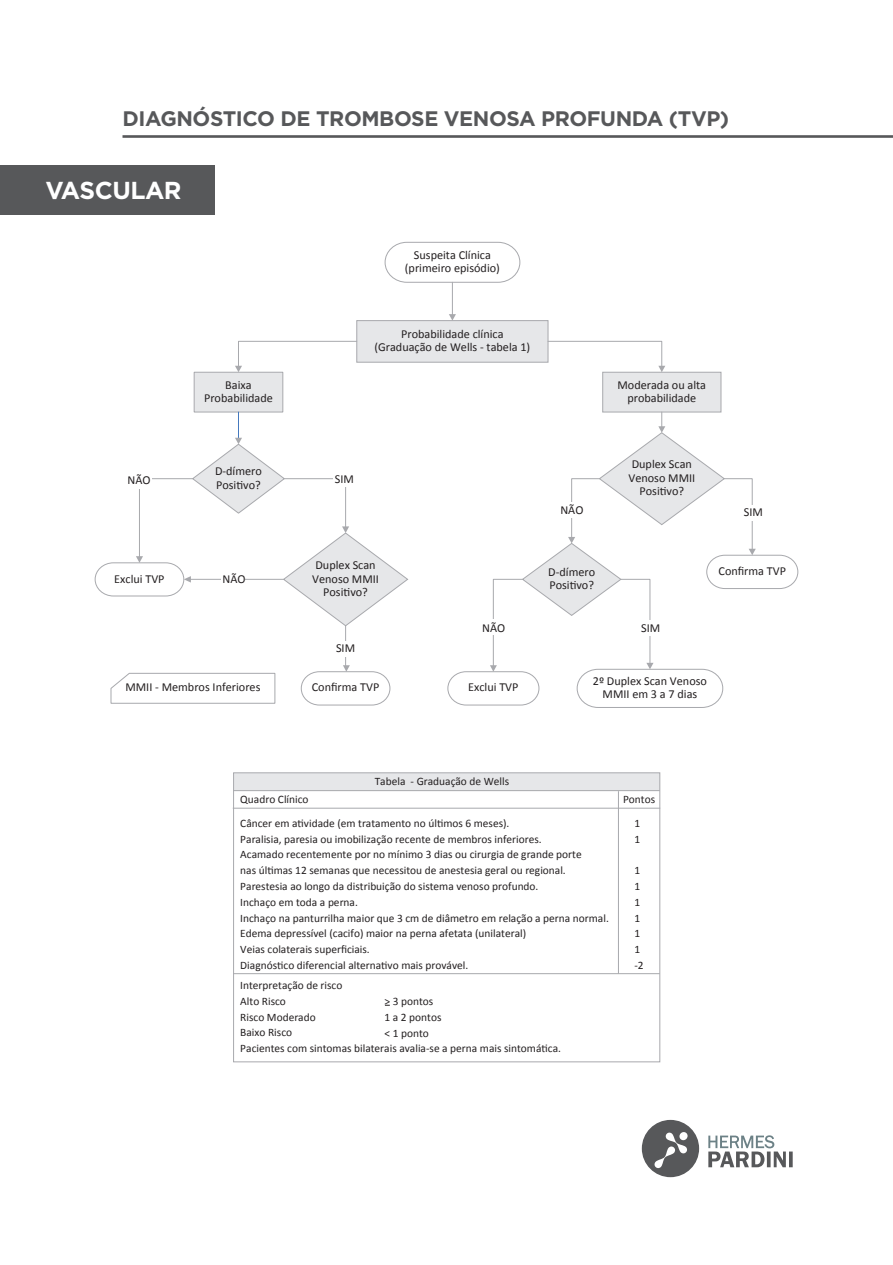
<style>
.page{position:relative;width:893px;height:1265px;background:#fff}
.page>*{position:absolute;margin:0;border:0;box-sizing:border-box;transform-origin:0 0}
.t1{font:700 24.5px "Gotham";letter-spacing:-.02em;color:#fff}
.t2{font:700 21px "Gotham";letter-spacing:-.02em;color:#57585a}
.t3{font:12.25px/13.5px "Calibri";color:#231f20;text-align:center}
.t4{font:11.38px/15.8px "Calibri";color:#231f20}
</style>
<div class="page">
<hr style="left:122px;top:135px;width:771px;height:3px;background:#57585a">
<div style="left:0;top:165px;width:215px;height:50px;background:#57585a"></div>
<svg style="left:385px;top:242px;width:135px;height:41px"></svg>
<div style="left:357px;top:320px;width:191px;height:42px;background:#e6e7e9;border:1px solid #a8a9ad"></div>
<div style="left:194px;top:372px;width:89px;height:40px;background:#e6e7e9;border:1px solid #a8a9ad"></div>
<div style="left:602px;top:372px;width:119px;height:40px;background:#e6e7e9;border:1px solid #a8a9ad"></div>
<hr style="left:345px;top:626px;width:1px;height:40px;background:#a8a9ad">
<div style="left:335px;top:641px;width:21px;height:15px;background:#fff"></div>
<hr style="left:452px;top:282px;width:1px;height:33px;background:#a8a9ad">
<svg style="left:449px;top:314px;width:7px;height:7px"></svg>
<svg style="left:235px;top:341px;width:122px;height:31px"></svg>
<svg style="left:548px;top:341px;width:117px;height:31px"></svg>
<svg style="left:301px;top:665px;width:89px;height:40px"></svg>
<svg style="left:447px;top:412px;width:351px;height:296px"></svg>
<div style="left:642px;top:620px;width:21px;height:16px;background:#fff"></div>
<svg style="left:95px;top:412px;width:313px;height:214px"></svg>
<svg style="left:111px;top:673px;width:164px;height:31px"></svg>
<div style="left:234px;top:773px;width:425px;height:18px;background:#e6e7e9"></div>
<div style="left:233px;top:773px;width:427px;height:289px;border:1px solid #a8a9ad"></div>
<hr style="left:233px;top:973px;width:427px;height:1px;background:#a8a9ad">
<hr style="left:618px;top:791px;width:1px;height:183px;background:#a8a9ad">
<hr style="left:233px;top:790px;width:427px;height:1px;background:#a8a9ad">
<hr style="left:233px;top:808px;width:427px;height:1px;background:#a8a9ad">
<div style="left:642px;top:1120px;width:57px;height:57px;background:#57585a;border-radius:50%"></div>
<svg style="left:654px;top:1133px;width:33px;height:35px"></svg>
<svg style="left:708px;top:1135px;width:85px;height:32px"></svg>
<h2 class="t2" style="left:122px;top:107px;width:608px">DIAGNÓSTICO DE TROMBOSE VENOSA PROFUNDA (TVP)</h2>
<h1 class="t1" style="left:46px;top:176px;width:138px">VASCULAR</h1>
<p class="t3" style="left:204px;top:378px;width:70px">Baixa<br>Probabilidade</p>
<p class="t3" style="left:405px;top:248px;width:97px">Suspeita Clínica (primeiro episódio)</p>
<p class="t3" style="left:374px;top:327px;width:157px">Probabilidade clínica (Graduação de Wells - tabela 1)</p>
<p class="t3" style="left:617px;top:378px;width:90px">Moderada ou alta probabilidade</p>
<p class="t3" style="left:128px;top:474px;width:25px">NÃO</p>
<p class="t3" style="left:114px;top:572px;width:52px">Exclui TVP</p>
<p class="t3" style="left:215px;top:464px;width:48px;text-align:left">D-dímero<br>Positivo?</p>
<p class="t3" style="left:223px;top:572px;width:25px">NÃO</p>
<p class="t3" style="left:335px;top:472px;width:21px">SIM</p>
<p class="t3" style="left:312px;top:558px;width:68px">Duplex Scan<br>Venoso MMII<br>Positivo?</p>
<p class="t3" style="left:336px;top:641px;width:21px">SIM</p>
<p class="t3" style="left:125px;top:681px;width:137px">MMII - Membros Inferiores</p>
<p class="t3" style="left:312px;top:681px;width:69px">Confirma TVP</p>
<p class="t3" style="left:482px;top:621px;width:25px">NÃO</p>
<p class="t3" style="left:468px;top:681px;width:52px">Exclui TVP</p>
<p class="t3" style="left:560px;top:503px;width:25px">NÃO</p>
<p class="t3" style="left:628px;top:458px;width:68px">Duplex Scan<br>Venoso MMII<br>Positivo?</p>
<p class="t3" style="left:744px;top:506px;width:21px">SIM</p>
<p class="t3" style="left:548px;top:565px;width:48px;text-align:left">D-dímero<br>Positivo?</p>
<p class="t3" style="left:641px;top:621px;width:21px">SIM</p>
<p class="t3" style="left:718px;top:564px;width:69px">Confirma TVP</p>
<p class="t3" style="left:593px;top:674px;width:116px">2º Duplex Scan Venoso<br>MMII em 3 a 7 dias</p>
<p class="t4" style="left:240px;top:791px;width:70px">Quadro Clínico</p>
<p class="t4" style="left:375px;top:774px;width:136px">Tabela - Graduação de Wells</p>
<p class="t4" style="left:623px;top:791px;width:34px">Pontos</p>
<p class="t4" style="left:240px;top:815px;width:370px">Câncer em atividade (em tratamento no últimos 6 meses).<br>Paralisia, paresia ou imobilização recente de membros inferiores.<br>Acamado recentemente por no mínimo 3 dias ou cirurgia de grande porte<br>nas últimas 12 semanas que necessitou de anestesia geral ou regional.<br>Parestesia ao longo da distribuição do sistema venoso profundo.<br>Inchaço em toda a perna.<br>Inchaço na panturrilha maior que 3 cm de diâmetro em relação a perna normal.<br>Edema depressível (cacifo) maior na perna afetata (unilateral)<br>Veias colaterais superficiais.<br>Diagnóstico diferencial alternativo mais provável.</p>
<p class="t4" style="left:634px;top:815px;width:7px">1<br>1</p>
<p class="t4" style="left:634px;top:863px;width:11px">1<br>1<br>1<br>1<br>1<br>1 -2</p>
<p class="t4" style="left:240px;top:977px;width:322px">Interpretação de risco<br>Alto Risco<br>Risco Moderado<br>Baixo Risco<br>Pacientes com sintomas bilaterais avalia-se a perna mais sintomática.</p>
<p class="t4" style="left:385px;top:993px;width:58px">&gt; 3 pontos<br>1 a 2 pontos &lt; 1 ponto</p>
</div>
